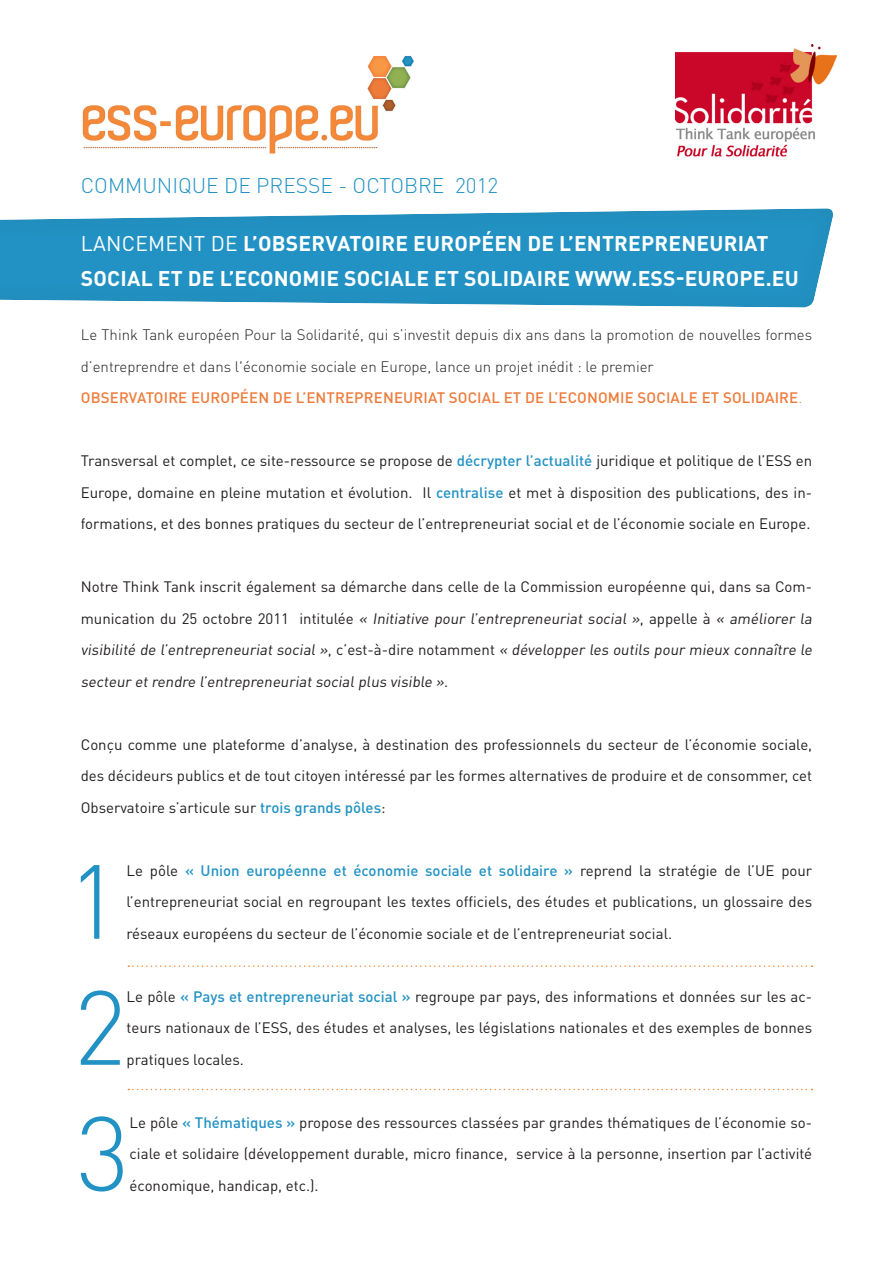
<style>
.page{position:relative;width:893px;height:1263px;background:#fff}
.page>*{position:absolute;margin:0;border:0;box-sizing:border-box;transform-origin:0 0}
.t1{font:300 103.5px "DIN Pro";color:#2192c3}
.t2{font:700 21px/34.5px "DIN Pro";letter-spacing:.01em;color:#fff}
.t3{font:300 21px "DIN Pro";color:#2192c3}
.t4{font:15px/31.5px "DIN Pro";color:#231f20;text-align:justify}
.t5{font:300 15px/31.5px "DIN Pro";color:#231f20}
.t6{font:500 15px "DIN Pro";letter-spacing:.01em;color:#ed7b3a}
.s1{font-weight:400}
.s2{font-weight:300}
.s3{font-weight:500;color:#2192c3}
</style>
<div class="page">
<div style="left:0;top:204px;width:836px;height:106px;background:#231f20;opacity:.08"></div>
<img style="left:675px;top:45px;width:162px;height:112px">
<img style="left:82px;top:56px;width:332px;height:98px">
<svg style="left:128px;top:965px;width:684px;height:2px"></svg>
<svg style="left:128px;top:1089px;width:684px;height:1px"></svg>
<p class="t3" style="left:81px;top:172px;width:419px">COMMUNIQUE DE PRESSE - OCTOBRE 2012</p>
<p class="t2" style="left:81px;top:226px;width:719px"><span class="s1">LANCEMENT DE</span> L’OBSERVATOIRE EUROPÉEN DE L’ENTREPRENEURIAT<br>SOCIAL ET DE L’ECONOMIE SOCIALE ET SOLIDAIRE WWW.ESS-EUROPE.EU</p>
<p class="t5" style="left:81px;top:318px;width:733px">Le Think Tank européen Pour la Solidarité, qui s’investit depuis dix ans dans la promotion de nouvelles formes d’entreprendre et dans l'économie sociale en Europe, lance un projet inédit : le premier</p>
<p class="t6" style="left:81px;top:388px;width:723px">OBSERVATOIRE EUROPÉEN DE L’ENTREPRENEURIAT SOCIAL ET DE L’ECONOMIE SOCIALE ET SOLIDAIRE<span class="s2">.</span></p>
<p class="t4" style="left:81px;top:444px;width:733px">Transversal et complet, ce site-ressource se propose de <span class="s3">décrypter l’actualité</span> juridique et politique de l’ESS en Europe, domaine en pleine mutation et évolution. Il <span class="s3">centralise</span> et met à disposition des publications, des in&shy;formations, et des bonnes pratiques du secteur de l’entrepreneuriat social et de l’économie sociale en Europe.</p>
<p class="t4" style="left:81px;top:570px;width:736px;text-align:left">Notre Think Tank inscrit également sa démarche dans celle de la Commission européenne qui, dans sa Com&shy;m u n i ca t i o n d u 2 5 o cto b re 2 0 1 1 i n t i t u lé e « Initiative pour l’entrepreneuriat social », a p p e l le à « améliorer la visibilité de l’entrepreneuriat social », c ’ e st - à - d i re n o t a m m e n t « développer les outils pour mieux connaître le secteur et rendre l’entrepreneuriat social plus visible ».</p>
<p class="t4" style="left:81px;top:728px;width:733px">Conçu comme une plateforme d’analyse, à destination des professionnels du secteur de l’économie sociale, des décideurs publics et de tout citoyen intéressé par les formes alternatives de produire et de consommer, cet Observatoire s’articule sur <span class="s3">trois grands pôles</span>:</p>
<p class="t1" style="left:67px;top:831px;width:55px">1</p>
<p class="t4" style="left:126px;top:854px;width:687px">Le pôle <span class="s3">« Union européenne et économie sociale et solidaire »</span> reprend la stratégie de l’UE pour l’entrepreneuriat social en regroupant les textes officiels, des études et publications, un glossaire des réseaux européens du secteur de l’économie sociale et de l’entrepreneuriat social.</p>
<p class="t1" style="left:73px;top:957px;width:55px">2</p>
<p class="t4" style="left:127px;top:980px;width:687px">Le pôle <span class="s3">« Pays et entrepreneuriat social »</span> regroupe par pays, des informations et données sur les ac&shy;teurs nationaux de l’ESS, des études et analyses, les législations nationales et des exemples de bonnes pratiques locales.</p>
<p class="t1" style="left:76px;top:1083px;width:55px">3</p>
<p class="t4" style="left:130px;top:1106px;width:684px">Le pôle <span class="s3">« Thématiques »</span> propose des ressources classées par grandes thématiques de l’économie so&shy;ciale et solidaire (développement durable, micro finance, service à la personne, insertion par l’activité économique, handicap, etc.).</p>
</div>
